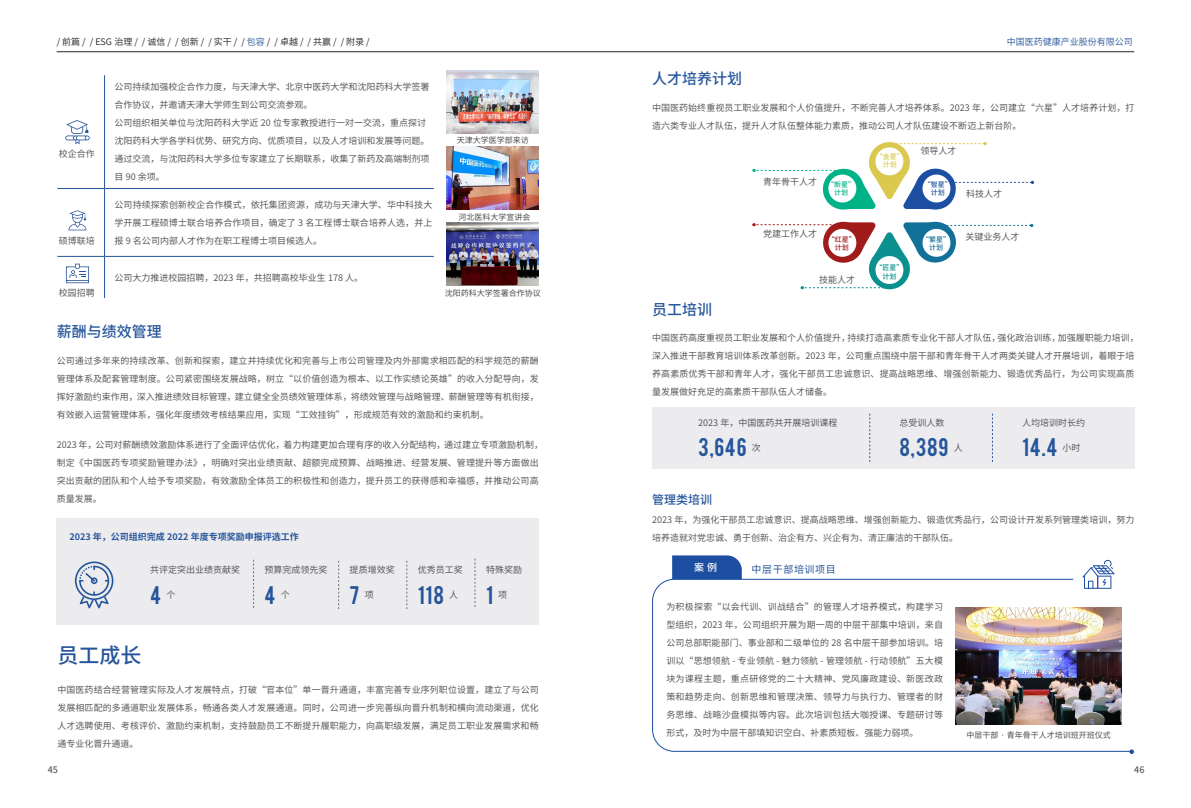
<style>
.page{position:relative;width:1191px;height:808px;background:#fff}
.page>*{position:absolute;margin:0;border:0;box-sizing:border-box;transform-origin:0 0}
.国药一级标题{font:500 21px "Source Han Sans CN";color:#26559b}
.内文1{font:20px "Bebas";letter-spacing:.045em;color:#26559b}
.二级标题{font:500 15px "Source Han Sans CN";color:#26559b}
.二级标题-2{font:500 12px "Source Han Sans CN";color:#26559b}
.案例标题{font:10px "Source Han Sans CN";letter-spacing:.06em;color:#26559b}
.案例两个字{font:500 10px "Source Han Sans CN";color:#fff}
.内文1-2{font:9px/18px "Source Han Sans CN";color:#57585a}
.t1{font:9px "Source Han Sans CN";color:#231f20}
.二级{font:700 9px "Source Han Sans CN";color:#26559b}
.t2{font:9px "Source Han Sans CN";color:#26559b}
.t3{font:500 9px "Source Han Sans CN";color:#595a5b}
.图注_注释{font:8px "Source Han Sans CN";color:#4b4c4d}
.t4{font:500 7px "Source Han Sans CN";color:#dbc94f}
.t5{font:500 7px "Source Han Sans CN";color:#26559b}
.t6{font:500 7px "Source Han Sans CN";color:#00b387}
.t7{font:500 7px "Source Han Sans CN";color:#127099}
.t8{font:500 7px "Source Han Sans CN";color:#a11b1b}
.t9{font:500 7px "Source Han Sans CN";color:#0a918f}
.s1{color:#26559b}
</style>
<div class="page">
<div style="left:652px;top:407px;width:482px;height:61px;background:#ececee"></div>
<svg style="left:672px;top:555px;width:70px;height:23px;background:#2758a5"></svg>
<svg style="left:652px;top:578px;width:477px;height:174px"></svg>
<svg style="left:1082px;top:560px;width:32px;height:29px"></svg>
<svg style="left:1129px;top:749px;width:5px;height:5px"></svg>
<svg style="left:752px;top:142px;width:282px;height:68px"></svg>
<svg style="left:752px;top:221px;width:281px;height:69px"></svg>
<img style="left:955px;top:607px;width:166px;height:118px">
<svg style="left:869px;top:414px;width:1px;height:48px"></svg>
<svg style="left:992px;top:414px;width:1px;height:48px"></svg>
<div style="left:57px;top:518px;width:482px;height:106px;background:#ececee"></div>
<svg style="left:75px;top:561px;width:38px;height:47px"></svg>
<svg style="left:253px;top:560px;width:1px;height:48px"></svg>
<svg style="left:338px;top:561px;width:1px;height:48px"></svg>
<svg style="left:406px;top:561px;width:1px;height:48px"></svg>
<svg style="left:475px;top:558px;width:1px;height:49px"></svg>
<hr style="left:104px;top:75px;width:1px;height:113px;background:#26559b">
<hr style="left:57px;top:188px;width:48px;height:1px;background:#26559b">
<hr style="left:105px;top:188px;width:329px;height:1px;background:#26559b">
<hr style="left:104px;top:189px;width:1px;height:67px;background:#26559b">
<hr style="left:57px;top:256px;width:48px;height:1px;background:#26559b">
<hr style="left:105px;top:256px;width:329px;height:1px;background:#26559b">
<hr style="left:104px;top:257px;width:1px;height:41px;background:#26559b">
<img style="left:446px;top:147px;width:93px;height:63px">
<img style="left:446px;top:223px;width:93px;height:63px">
<img style="left:446px;top:71px;width:93px;height:63px">
<svg style="left:65px;top:120px;width:25px;height:24px"></svg>
<svg style="left:68px;top:210px;width:18px;height:20px"></svg>
<svg style="left:66px;top:264px;width:23px;height:19px"></svg>
<hr style="left:57px;top:51px;width:1077px;height:1px;background:#282828">
<p class="t1" style="left:57px;top:36px;width:314px">/ 前篇 / / ESG 治理 / / 诚信 / / 创新 / / 实干 / / <span class="s1">包容</span> / / 卓越 / / 共赢 / / 附录 /</p>
<p class="t2" style="left:1006px;top:36px;width:127px">中国医药健康产业股份有限公司</p>
<p class="内文1-2" style="left:59px;top:145px;width:38px">校企合作</p>
<p class="内文1-2" style="left:59px;top:231px;width:38px">硕博联培</p>
<p class="内文1-2" style="left:59px;top:283px;width:38px">校园招聘</p>
<p class="内文1-2" style="left:114px;top:78px;width:316px">公司持续加强校企合作力度，与天津大学、北京中医药大学和沈阳药科大学签署合作协议，并邀请天津大学师生到公司交流参观。<br>公司组织相关单位与沈阳药科大学近 20 位专家教授进行一对一交流，重点探讨沈阳药科大学各学科优势、研究方向、优质项目，以及人才培训和发展等问题。通过交流，与沈阳药科大学多位专家建立了长期联系，收集了新药及高端制剂项目 90 余项。</p>
<p class="内文1-2" style="left:114px;top:196px;width:319px;text-align:justify">公司持续探索创新校企合作模式，依托集团资源，成功与天津大学、华中科技大学开展工程硕博士联合培养合作项目，确定了 3 名工程博士联合培养人选，并上报 9 名公司内部人才作为在职工程博士项目候选人。</p>
<p class="内文1-2" style="left:114px;top:268px;width:250px">公司大力推进校园招聘，2023 年，共招聘高校毕业生 178 人。</p>
<p class="二级标题" style="left:57px;top:323px;width:106px">薪酬与绩效管理</p>
<p class="图注_注释" style="left:457px;top:135px;width:73px">天津大学医学部来访</p>
<p class="图注_注释" style="left:458px;top:212px;width:73px">河北医科大学宣讲会</p>
<p class="图注_注释" style="left:445px;top:289px;width:97px">沈阳药科大学签署合作协议</p>
<p class="内文1-2" style="left:57px;top:352px;width:484px;text-align:justify">公司通过多年来的持续改革、创新和探索，建立并持续优化和完善与上市公司管理及内外部需求相匹配的科学规范的薪酬管理体系及配套管理制度。公司紧密围绕发展战略，树立“以价值创造为根本、以工作实绩论英雄”的收入分配导向，发挥好激励约束作用，深入推进绩效目标管理，建立健全全员绩效管理体系，将绩效管理与战略管理、薪酬管理等有机衔接，有效嵌入运营管理体系，强化年度绩效考核结果应用，实现“工效挂钩”，形成规范有效的激励和约束机制。</p>
<p class="内文1-2" style="left:57px;top:435px;width:488px">2023 年，公司对薪酬绩效激励体系进行了全面评估优化，着力构建更加合理有序的收入分配结构，通过建立专项激励机制，制定《中国医药专项奖励管理办法》，明确对突出业绩贡献、超额完成预算、战略推进、经营发展、管理提升等方面做出突出贡献的团队和个人给予专项奖励，有效激励全体员工的积极性和创造力，提升员工的获得感和幸福感，并推动公司高质量发展。</p>
<p class="二级" style="left:69px;top:532px;width:231px">2023 年，公司组织完成 2022 年度专项奖励申报评选工作</p>
<p class="内文1-2" style="left:150px;top:561px;width:91px">共评定突出业绩贡献奖</p>
<p class="内文1" style="left:150px;top:580px;width:12px">4</p>
<p class="内文1-2" style="left:166px;top:586px;width:10px">个</p>
<p class="内文1-2" style="left:264px;top:561px;width:64px">预算完成领先奖</p>
<p class="内文1" style="left:264px;top:580px;width:12px">4</p>
<p class="内文1-2" style="left:281px;top:586px;width:10px">个</p>
<p class="内文1-2" style="left:350px;top:561px;width:46px">提质增效奖</p>
<p class="内文1" style="left:350px;top:580px;width:11px">7</p>
<p class="内文1-2" style="left:365px;top:586px;width:10px">项</p>
<p class="内文1-2" style="left:418px;top:561px;width:46px">优秀员工奖</p>
<p class="内文1" style="left:418px;top:580px;width:28px">118</p>
<p class="内文1-2" style="left:449px;top:586px;width:10px">人</p>
<p class="内文1-2" style="left:486px;top:561px;width:38px">特殊奖励</p>
<p class="内文1" style="left:486px;top:580px;width:8px">1</p>
<p class="内文1-2" style="left:498px;top:586px;width:10px">项</p>
<p class="国药一级标题" style="left:57px;top:644px;width:85px">员工成长</p>
<p class="内文1-2" style="left:57px;top:681px;width:483px;text-align:justify">中国医药结合经营管理实际及人才发展特点，打破“官本位”单一晋升通道，丰富完善专业序列职位设置，建立了与公司发展相匹配的多通道职业发展体系，畅通各类人才发展通道。同时，公司进一步完善纵向晋升机制和横向流动渠道，优化人才选聘使用、考核评价、激励约束机制，支持鼓励员工不断提升履职能力，向高职级发展，满足员工职业发展需求和畅通专业化晋升通道。</p>
<p class="t3" style="left:48px;top:765px;width:12px">45</p>
<p class="二级标题" style="left:652px;top:70px;width:91px">人才培养计划</p>
<p class="内文1-2" style="left:652px;top:99px;width:484px">中国医药始终重视员工职业发展和个人价值提升，不断完善人才培养体系。2023 年，公司建立“六星”人才培养计划，打造六类专业人才队伍，提升人才队伍整体能力素质，推动公司人才队伍建设不断迈上新台阶。</p>
<p class="二级标题" style="left:652px;top:301px;width:61px">员工培训</p>
<p class="内文1-2" style="left:763px;top:173px;width:55px">青年骨干人才</p>
<p class="内文1-2" style="left:763px;top:225px;width:55px">党建工作人才</p>
<p class="t6" style="left:827px;top:180px;width:29px">“新星”</p>
<p class="t6" style="left:834px;top:189px;width:15px">计划</p>
<p class="t8" style="left:827px;top:235px;width:29px">“红星”</p>
<p class="t8" style="left:834px;top:244px;width:15px">计划</p>
<p class="内文1-2" style="left:819px;top:271px;width:37px">技能人才</p>
<p class="t4" style="left:875px;top:152px;width:29px">“金星”</p>
<p class="t4" style="left:882px;top:161px;width:15px">计划</p>
<p class="t9" style="left:875px;top:264px;width:29px">“匠星”</p>
<p class="t9" style="left:882px;top:272px;width:15px">计划</p>
<p class="内文1-2" style="left:920px;top:142px;width:37px">领导人才</p>
<p class="t5" style="left:923px;top:180px;width:29px">“智星”</p>
<p class="t5" style="left:930px;top:189px;width:15px">计划</p>
<p class="t7" style="left:922px;top:235px;width:29px">“繁星”</p>
<p class="t7" style="left:929px;top:244px;width:15px">计划</p>
<p class="内文1-2" style="left:966px;top:185px;width:37px">科技人才</p>
<p class="内文1-2" style="left:965px;top:228px;width:55px">关键业务人才</p>
<p class="内文1-2" style="left:652px;top:329px;width:488px">中国医药高度重视员工职业发展和个人价值提升，持续打造高素质专业化干部人才队伍，强化政治训练，加强履职能力培训，深入推进干部教育培训体系改革创新。2023 年，公司重点围绕中层干部和青年骨干人才两类关键人才开展培训，着眼于培养高素质优秀干部和青年人才，强化干部员工忠诚意识、提高战略思维、增强创新能力、锻造优秀品行，为公司实现高质量发展做好充足的高素质干部队伍人才储备。</p>
<p class="内文1-2" style="left:698px;top:414px;width:141px">2023 年，中国医药共开展培训课程</p>
<p class="内文1" style="left:698px;top:433px;width:50px">3,646</p>
<p class="内文1-2" style="left:752px;top:439px;width:10px">次</p>
<p class="二级标题-2" style="left:652px;top:493px;width:61px">管理类培训</p>
<p class="内文1-2" style="left:899px;top:414px;width:46px">总受训人数</p>
<p class="内文1" style="left:899px;top:433px;width:50px">8,389</p>
<p class="内文1-2" style="left:953px;top:439px;width:10px">人</p>
<p class="内文1-2" style="left:1022px;top:414px;width:64px">人均培训时长约</p>
<p class="内文1" style="left:1022px;top:433px;width:37px">14.4</p>
<p class="内文1-2" style="left:1062px;top:439px;width:19px">小时</p>
<p class="内文1-2" style="left:652px;top:511px;width:484px">2023 年，为强化干部员工忠诚意识、提高战略思维、增强创新能力、锻造优秀品行，公司设计开发系列管理类培训，努力培养造就对党忠诚、勇于创新、治企有方、兴企有为、清正廉洁的干部队伍。</p>
<p class="案例两个字" style="left:694px;top:562px;width:24px">案例</p>
<p class="案例标题" style="left:751px;top:564px;width:86px">中层干部培训项目</p>
<p class="内文1-2" style="left:666px;top:598px;width:278px;text-align:justify">为积极探索“以会代训、训战结合”的管理人才培养模式，构建学习型组织，2023 年，公司组织开展为期一周的中层干部集中培训，来自公司总部职能部门、事业部和二级单位的 28 名中层干部参加培训。培训以“思想领航 - 专业领航 - 魅力领航 - 管理领航 - 行动领航”五大模块为课程主题，重点研修党的二十大精神、党风廉政建设、新医改政策和趋势走向、创新思维和管理决策、领导力与执行力、管理者的财务思维、战略沙盘模拟等内容。此次培训包括大咖授课、专题研讨等形式，及时为中层干部填知识空白、补素质短板、强能力弱项。</p>
<p class="图注_注释" style="left:966px;top:731px;width:146px">中层干部 · 青年骨干人才培训班开班仪式</p>
<p class="t3" style="left:1134px;top:765px;width:12px">46</p>
</div>
